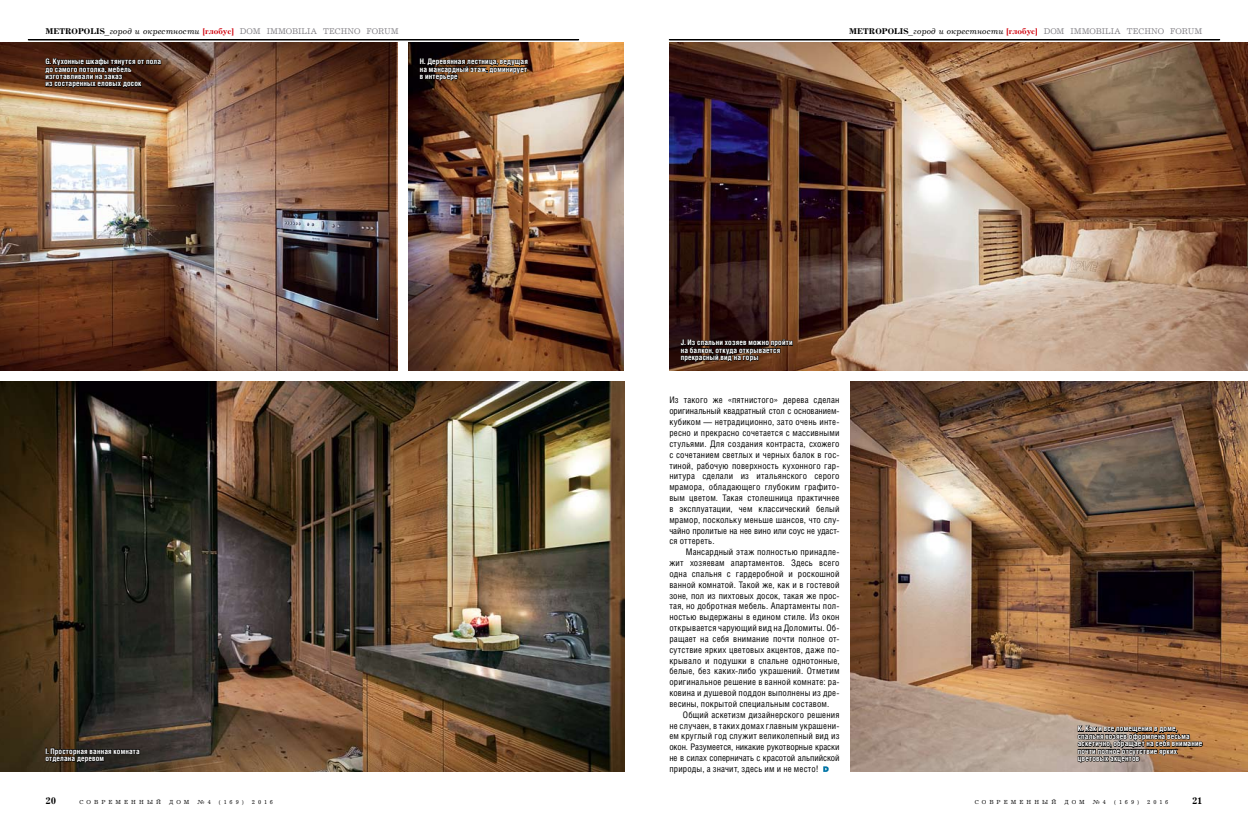
<style>
.page{position:relative;width:1248px;height:823px;background:#fff}
.page>*{position:absolute;margin:0;border:0;box-sizing:border-box;transform-origin:0 0}
.t1{font:700 10px "Journal CTT";color:#000}
.t2{font:9px/10.8px "Helios Cond";letter-spacing:.015em;color:#000;text-align:justify}
.t3{font:8.5px "Journal CTT";letter-spacing:.01em;color:#817f84}
.t4{font:700 7.6px/7.4px "Helios Cond";letter-spacing:.02em;color:#fff}
.t5{font:6px "Journal CTT";letter-spacing:.5em;color:#000}
.s1{font-weight:700;color:#000}
.s2{font-style:italic;color:#000}
.s3{font-weight:700;color:#d1000c}
</style>
<div class="page">
<hr style="left:28px;top:40px;width:550px;height:1px;background:#000">
<hr style="left:669px;top:40px;width:550px;height:1px;background:#000">
<img style="left:408px;top:43px;width:215px;height:328px">
<img style="left:0;top:43px;width:397px;height:328px">
<img style="left:0;top:381px;width:624px;height:390px">
<svg style="left:44px;top:57px;width:119px;height:33px"></svg>
<svg style="left:45px;top:741px;width:97px;height:22px"></svg>
<svg style="left:419px;top:56px;width:109px;height:27px"></svg>
<img style="left:669px;top:43px;width:578px;height:328px">
<img style="left:850px;top:381px;width:397px;height:390px">
<svg style="left:680px;top:333px;width:113px;height:30px"></svg>
<svg style="left:1077px;top:719px;width:125px;height:45px"></svg>
<svg style="left:823px;top:766px;width:6px;height:5px"></svg>
<p class="t3" style="left:45px;top:26px;width:355px"><span class="s1">METROPOLIS</span><span class="s2">_город и окрестности</span> <span class="s3">[глобус]</span> DOM IMMOBILIA TECHNO FORUM</p>
<p class="t3" style="left:849px;top:26px;width:355px"><span class="s1">METROPOLIS</span><span class="s2">_город и окрестности</span> <span class="s3">[глобус]</span> DOM IMMOBILIA TECHNO FORUM</p>
<p class="t4" style="left:45px;top:57px;width:117px">G. Кухонные шкафы тянутся от пола до самого потолка, мебель изготавливали на заказ<br>из состаренных еловых досок</p>
<p class="t4" style="left:420px;top:57px;width:110px;text-align:justify">H. Деревянная лестница, ведущая на мансардный этаж, доминирует в интерьере</p>
<p class="t4" style="left:680px;top:338px;width:113px">J. Из спальни хозяев можно пройти на балкон, откуда открывается прекрасный вид на горы</p>
<p class="t4" style="left:45px;top:746px;width:96px">I. Просторная ванная комната отделана деревом</p>
<p class="t2" style="left:669px;top:394px;width:172px">Из такого же «пятнистого» дерева сделан оригинальный квадратный стол с основанием&shy;кубиком — нетрадиционно, зато очень инте&shy;ресно и прекрасно сочетается с массивными стульями. Для создания контраста, схожего с сочетанием светлых и черных балок в гос&shy;тиной, рабочую поверхность кухонного гар&shy;нитура сделали из итальянского серого мрамора, обладающего глубоким графито&shy;вым цветом. Такая столешница практичнее в эксплуатации, чем классический белый мрамор, поскольку меньше шансов, что слу&shy;чайно пролитые на нее вино или соус не удаст&shy;ся оттереть.</p>
<p class="t2" style="left:669px;top:546px;width:172px;text-indent:16px">Мансардный этаж полностью принадле&shy;жит хозяевам апартаментов. Здесь всего одна спальня с гардеробной и роскошной ванной комнатой. Такой же, как и в гостевой зоне, пол из пихтовых досок, такая же прос&shy;тая, но добротная мебель. Апартаменты пол&shy;ностью выдержаны в едином стиле. Из окон открывается чарующий вид на Доломиты. Об&shy;ращает на себя внимание почти полное от&shy;сутствие ярких цветовых акцентов, даже по&shy;крывало и подушки в спальне однотонные, белые, без каких-либо украшений. Отметим оригинальное решение в ванной комнате: ра&shy;ковина и душевой поддон выполнены из дре&shy;весины, покрытой специальным составом.</p>
<p class="t2" style="left:669px;top:708px;width:172px;text-indent:14px">Общий аскетизм дизайнерского решения не случаен, в таких домах главным украшени&shy;ем круглый год служит великолепный вид из окон. Разумеется, никакие рукотворные краски не в силах соперничать с красотой альпийской природы, а значит, здесь им и не место!</p>
<p class="t4" style="left:1077px;top:724px;width:126px">K. Как и все помещения в доме, спальня хозяев оформлена весьма аскетично, обращает на себя внимание почти полное отсутствие ярких цветовых акцентов</p>
<p class="t1" style="left:45px;top:795px;width:12px">20</p>
<p class="t5" style="left:79px;top:798px;width:83px">СОВРЕМЕННЫЙ</p>
<p class="t5" style="left:169px;top:798px;width:22px">ДОМ</p>
<p class="t5" style="left:197px;top:798px;width:15px">¹ 4</p>
<p class="t5" style="left:219px;top:798px;width:26px">(169)</p>
<p class="t5" style="left:252px;top:798px;width:23px">2016</p>
<p class="t5" style="left:974px;top:798px;width:83px">СОВРЕМЕННЫЙ</p>
<p class="t5" style="left:1064px;top:798px;width:22px">ДОМ</p>
<p class="t5" style="left:1092px;top:798px;width:15px">¹ 4</p>
<p class="t5" style="left:1114px;top:798px;width:26px">(169)</p>
<p class="t5" style="left:1146px;top:798px;width:23px">2016</p>
<p class="t1" style="left:1191px;top:795px;width:12px">21</p>
</div>
